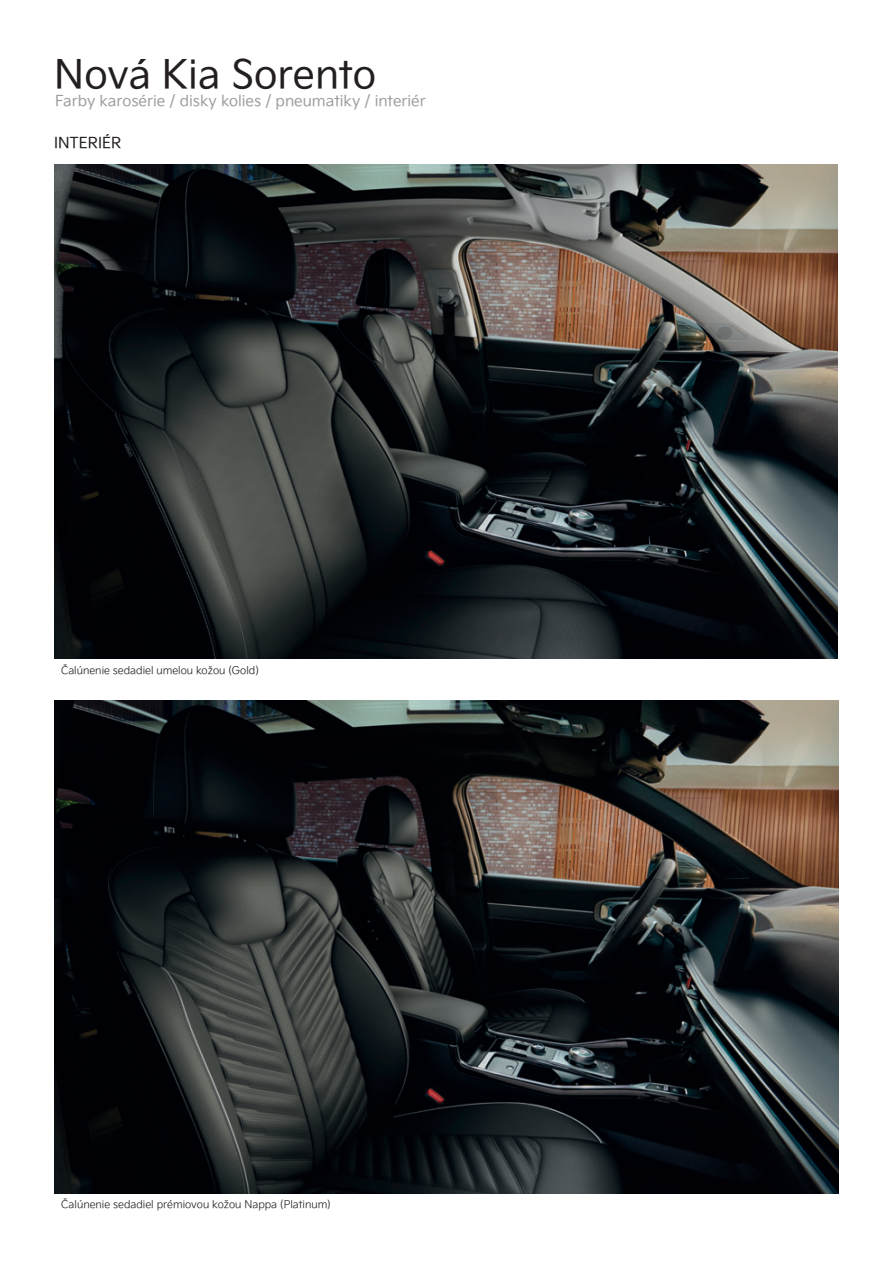
<style>
.page{position:relative;width:893px;height:1263px;background:#fff}
.page>*{position:absolute;margin:0;border:0;box-sizing:border-box;transform-origin:0 0}
.t1{font:39px "Kia Signature";color:#231f20}
.t2{font:15px "Kia Signature";color:#9d9e9e}
.t3{font:15px "Kia Signature";color:#231f20}
.t4{font:300 10.5px "Kia Signature";color:#231f20}
</style>
<div class="page">
<img style="left:54px;top:165px;width:784px;height:493px">
<img style="left:54px;top:700px;width:784px;height:493px">
<h1 class="t1" style="left:54px;top:59px;width:324px">Nová Kia Sorento</h1>
<h2 class="t2" style="left:55px;top:95px;width:372px">Farby karosérie / disky kolies / pneumatiky / interiér</h2>
<h2 class="t3" style="left:54px;top:137px;width:69px">INTERIÉR</h2>
<p class="t4" style="left:61px;top:666px;width:199px">Čalúnenie sedadiel umelou kožou (Gold)</p>
<p class="t4" style="left:61px;top:1200px;width:271px">Čalúnenie sedadiel prémiovou kožou Nappa (Platinum)</p>
</div>
